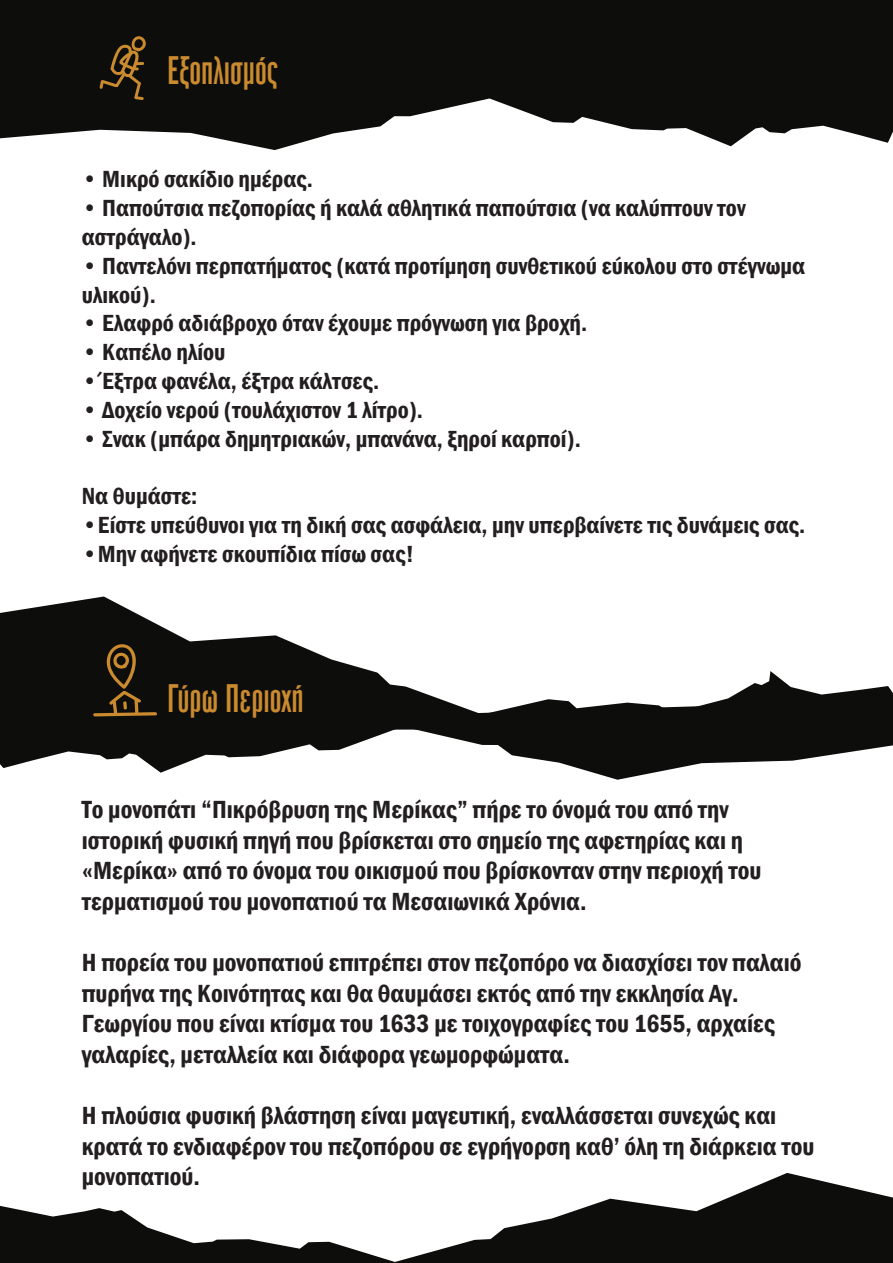
<style>
.page{position:relative;width:893px;height:1263px;background:#fff}
.page>*{position:absolute;margin:0;border:0;box-sizing:border-box;transform-origin:0 0}
.t1{font:33px "CF Blast Gothic Maxi";color:#ca8a2e}
.t2{font:600 condensed 25.5px/30.6px "Franklin Gothic";color:#231f20}
.t3{font:600 condensed 24px/28.8px "Franklin Gothic";color:#231f20}
</style>
<div class="page">
<svg style="left:0;top:596px;width:893px;height:104px"></svg>
<svg style="left:0;top:700px;width:893px;height:80px;fill:#0d0d0c"></svg>
<svg style="left:0;top:0;width:893px;height:150px;background:#30302f"></svg>
<svg style="left:0;top:1173px;width:893px;height:90px"></svg>
<svg style="left:99px;top:36px;width:47px;height:64px;background:#3a2a14"></svg>
<svg style="left:93px;top:643px;width:65px;height:73px;background:#302412"></svg>
<p class="t1" style="left:167px;top:51px;width:113px">Εξοπλισµός</p>
<p class="t3" style="left:82px;top:165px;width:233px">• Μικρό σακίδιο ημέρας.</p>
<p class="t3" style="left:82px;top:193px;width:665px">• Παπούτσια πεζοπορίας ή καλά αθλητικά παπούτσια (να καλύπτουν τον αστράγαλο).</p>
<p class="t3" style="left:82px;top:251px;width:725px">• Παντελόνι περπατήματος (κατά προτίμηση συνθετικού εύκολου στο στέγνωμα υλικού).</p>
<p class="t3" style="left:82px;top:309px;width:507px">• Ελαφρό αδιάβροχο όταν έχουμε πρόγνωση για βροχή.</p>
<p class="t3" style="left:82px;top:337px;width:145px">• Καπέλο ηλίου</p>
<p class="t3" style="left:82px;top:366px;width:299px">• Έξτρα φανέλα, έξτρα κάλτσες.</p>
<p class="t3" style="left:82px;top:395px;width:343px">• Δοχείο νερού (τουλάχιστον 1 λίτρο).</p>
<p class="t3" style="left:82px;top:424px;width:501px">• Σνακ (μπάρα δημητριακών, μπανάνα, ξηροί καρποί).</p>
<p class="t3" style="left:82px;top:481px;width:117px">Να θυμάστε:</p>
<p class="t3" style="left:82px;top:510px;width:725px">•Είστε υπεύθυνοι για τη δική σας ασφάλεια, μην υπερβαίνετε τις δυνάμεις σας.</p>
<p class="t3" style="left:82px;top:539px;width:334px">•Μην αφήνετε σκουπίδια πίσω σας!</p>
<p class="t1" style="left:167px;top:679px;width:138px">Γύρω Περιοχή</p>
<p class="t2" style="left:82px;top:794px;width:681px">Το μονοπάτι “Πικρόβρυση της Μερίκας” πήρε το όνομά του από την ιστορική φυσική πηγή που βρίσκεται στο σημείο της αφετηρίας και η «Μερίκα» από το όνομα του οικισμού που βρίσκονταν στην περιοχή του τερματισμού του μονοπατιού τα Μεσαιωνικά Χρόνια.</p>
<p class="t2" style="left:82px;top:947px;width:721px">Η πορεία του μονοπατιού επιτρέπει στον πεζοπόρο να διασχίσει τον παλαιό πυρήνα της Κοινότητας και θα θαυμάσει εκτός από την εκκλησία Αγ.<br>Γεωργίου που είναι κτίσμα του 1633 με τοιχογραφίες του 1655, αρχαίες γαλαρίες, μεταλλεία και διάφορα γεωμορφώματα.</p>
<p class="t2" style="left:82px;top:1100px;width:734px">Η πλούσια φυσική βλάστηση είναι μαγευτική, εναλλάσσεται συνεχώς και κρατά το ενδιαφέρον του πεζοπόρου σε εγρήγορση καθ’ όλη τη διάρκεια του μονοπατιού.</p>
</div>
